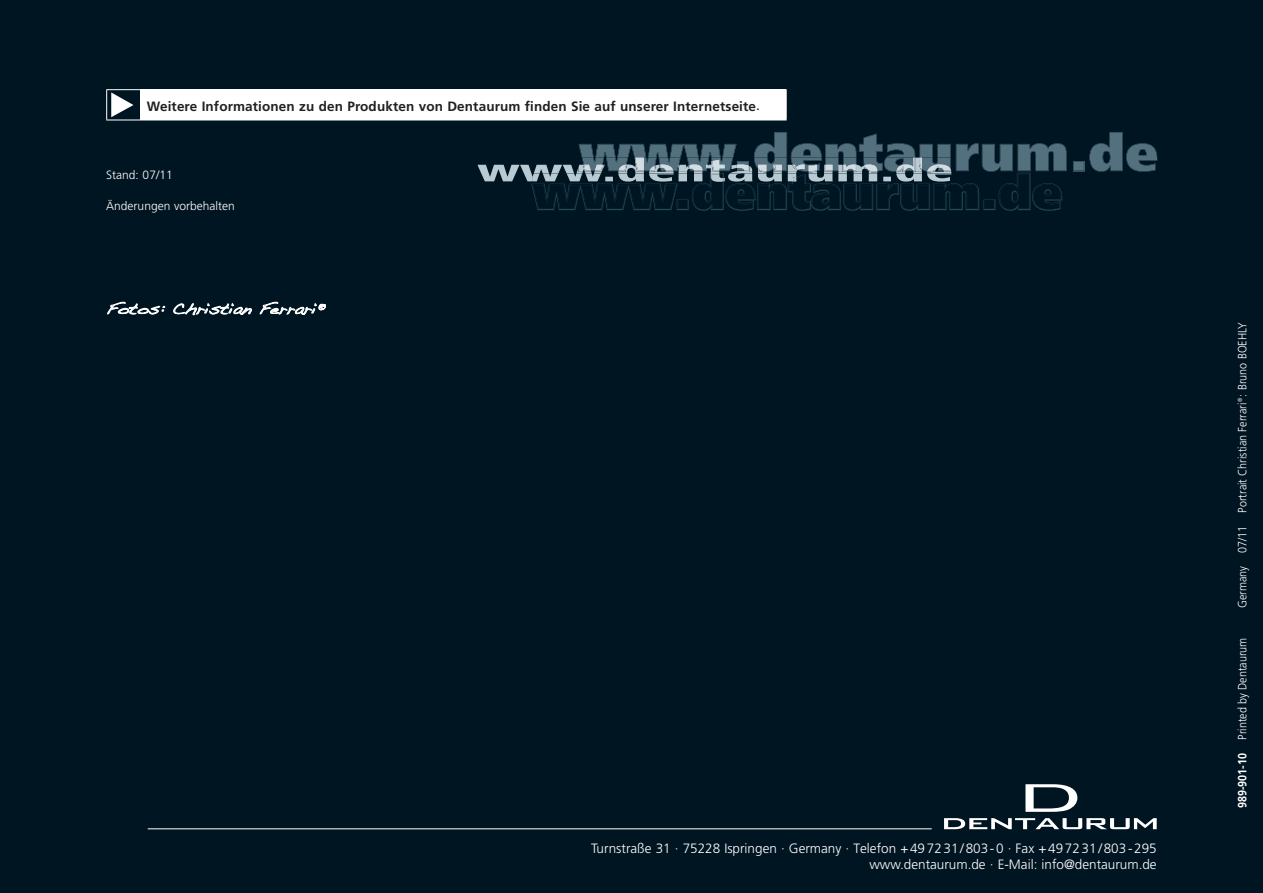
<style>
.page{position:relative;width:1263px;height:893px;background:#001522}
.page>*{position:absolute;margin:0;border:0;box-sizing:border-box;transform-origin:0 0}
.t1{font:900 52.5px "Frutiger LT Std";color:#52707e}
.t2{font:900 48px "Frutiger LT Std";color:#001522}
.t3{font:900 condensed 32.1px "Frutiger LT Std";color:#bacad2;scale:1.67 1}
.t4{font:15px "Handwriting Dakota";color:#fff;scale:1.2 1}
.t5{font:300 13.5px/16.5px "Frutiger LT Std";color:#fff;text-align:right}
.t6{font:700 13.5px "Frutiger LT Std";letter-spacing:.01em;color:#231f20}
.t7{font:300 12px "Frutiger LT Std";color:#fff;scale:.9 1}
.t8{font:300 12px "Frutiger LT Std";color:#fff}
.s1{font-weight:400}
.s2{font-weight:700}
</style>
<div class="page">
<hr style="left:148px;top:828px;width:784px;height:1px;background:#fff">
<svg style="left:944px;top:818px;width:213px;height:11px"></svg>
<svg style="left:1025px;top:784px;width:52px;height:28px"></svg>
<div style="left:141px;top:90px;width:645px;height:30px;background:#fff"></div>
<hr style="left:106px;top:89px;width:35px;height:1px;background:#fff">
<hr style="left:106px;top:90px;width:1px;height:30px;background:#fff">
<hr style="left:106px;top:120px;width:35px;height:1px;background:#fff">
<hr style="left:141px;top:89px;width:646px;height:1px;background:#fff">
<hr style="left:140px;top:90px;width:1px;height:30px;background:#fff">
<hr style="left:786px;top:90px;width:1px;height:30px;background:#fff">
<hr style="left:141px;top:120px;width:646px;height:1px;background:#fff">
<svg style="left:477px;top:131px;width:681px;height:80px;background:#0e2330"></svg>
<svg style="left:107px;top:301px;width:59px;height:14px"></svg>
<svg style="left:173px;top:303px;width:79px;height:12px"></svg>
<svg style="left:259px;top:301px;width:67px;height:14px"></svg>
<svg style="left:110px;top:90px;width:24px;height:30px"></svg>
<p class="t6" style="left:147px;top:98px;width:615px">Weitere Informationen zu den Produkten von Dentaurum finden Sie auf unserer Internetseite<span class="s1">.</span></p>
<p class="t8" style="left:106px;top:168px;width:68px">Stand: 07/11</p>
<p class="t8" style="left:106px;top:199px;width:130px">Änderungen vorbehalten</p>
<p class="t4" style="left:106px;top:300px;width:185px">Fotos: Christian Ferrari <sup>®</sup></p>
<h1 class="t1" style="left:579px;top:121px;width:581px">www.dentaurum.de</h1>
<h3 class="t3" style="left:477px;top:151px;width:287px">www.dentaurum.de</h3>
<h2 class="t2" style="left:532px;top:163px;width:531px">www.dentaurum.de</h2>
<p class="t5" style="left:591px;top:840px;width:567px">Turnstraße 31 · 75228 Ispringen · Germany · Telefon + 49 72 31 / 803 - 0 · Fax + 49 72 31 / 803 - 295 www.dentaurum.de · E-Mail: info@dentaurum.de</p>
<p class="t7" style="left:1235px;top:608px;width:319px;rotate:-90deg">Germany 07/11 Portrait Christian Ferrari <sup>®</sup> : Bruno BOEHLY</p>
<p class="t7" style="left:1235px;top:808px;width:191px;rotate:-90deg"><span class="s2">989-901-10</span> Printed by Dentaurum</p>
</div>
